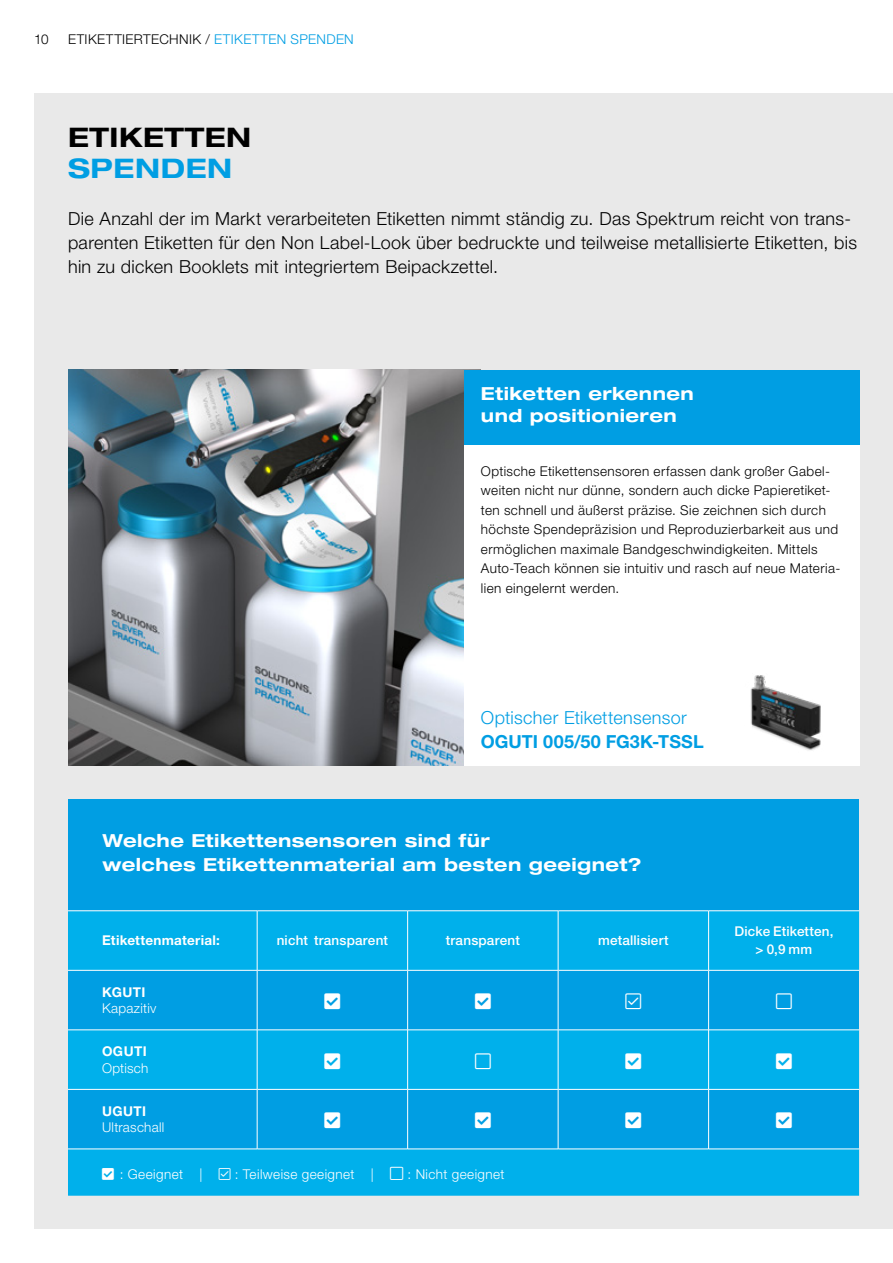
<style>
.page{position:relative;width:893px;height:1263px;background:#fff}
.page>*{position:absolute;margin:0;border:0;box-sizing:border-box;transform-origin:0 0}
.t1{font:700 expanded 27px "Helvetica Neue LTW1 G";letter-spacing:.02em;color:#000}
.t2{font:700 expanded 27px "Helvetica Neue LTW1 G";letter-spacing:.02em;color:#009ee3}
.t3{font:300 18px/24px "Helvetica Neue LTW1 G";letter-spacing:.02em;color:#000}
.t4{font:700 expanded 18px/22.5px "Helvetica Neue LTW1 G";letter-spacing:.025em;color:#fff}
.t5{font:18px "Font Awesome 5 Pro Solid";color:#fff}
.t6{font:300 18px "Helvetica Neue LTW1 G";letter-spacing:.015em;color:#009ee3}
.t7{font:700 18px "Helvetica Neue LTW1 G";letter-spacing:.01em;color:#009ee3}
.t8{font:300 18px "Font Awesome 5 Pro";color:#fff}
.t9{font:300 13.5px/19.5px "Helvetica Neue LTW1 G";letter-spacing:.03em;color:#000}
.t10{font:300 13.5px "Helvetica Neue LTW1 G";letter-spacing:.025em;color:#fff}
.t11{font:500 13.5px/18px "Helvetica Neue LTW1 G";letter-spacing:.015em;color:#fff;text-align:center}
.t12{font:700 13.5px "Helvetica Neue LTW1 G";letter-spacing:.02em;color:#fff}
.t13{font:300 13.5px "Helvetica Neue LTW1 G";color:#009ee3}
.s1{color:#009ee3}
</style>
<div class="page">
<div style="left:34px;top:94px;width:859px;height:1135px;background:#e9e9e9"></div>
<img style="left:68px;top:370px;width:396px;height:395px">
<div style="left:464px;top:370px;width:395px;height:395px;background:#fff"></div>
<div style="left:464px;top:370px;width:395px;height:74px;background:#009ee3"></div>
<img style="left:750px;top:675px;width:71px;height:75px">
<div style="left:68px;top:799px;width:791px;height:396px;background:#009ee3"></div>
<svg style="left:68px;top:911px;width:791px;height:285px;fill:#00b0eb"></svg>
<hr style="left:68px;top:910px;width:189px;height:1px;background:#fff">
<hr style="left:257px;top:910px;width:150px;height:1px;background:#fff">
<hr style="left:257px;top:910px;width:1px;height:60px;background:#fff">
<hr style="left:408px;top:910px;width:150px;height:1px;background:#fff">
<hr style="left:407px;top:910px;width:1px;height:60px;background:#fff">
<hr style="left:558px;top:910px;width:150px;height:1px;background:#fff">
<hr style="left:558px;top:910px;width:1px;height:60px;background:#fff">
<hr style="left:709px;top:910px;width:150px;height:1px;background:#fff">
<hr style="left:708px;top:910px;width:1px;height:60px;background:#fff">
<hr style="left:68px;top:970px;width:189px;height:1px;background:#fff">
<hr style="left:257px;top:970px;width:150px;height:1px;background:#fff">
<hr style="left:257px;top:970px;width:1px;height:60px;background:#fff">
<hr style="left:407px;top:970px;width:1px;height:60px;background:#fff">
<hr style="left:558px;top:970px;width:1px;height:60px;background:#fff">
<hr style="left:708px;top:970px;width:1px;height:60px;background:#fff">
<hr style="left:68px;top:1029px;width:189px;height:1px;background:#fff">
<hr style="left:257px;top:1029px;width:150px;height:1px;background:#fff">
<hr style="left:257px;top:1030px;width:1px;height:59px;background:#fff">
<hr style="left:407px;top:1030px;width:1px;height:59px;background:#fff">
<hr style="left:558px;top:1030px;width:1px;height:59px;background:#fff">
<hr style="left:708px;top:1030px;width:1px;height:59px;background:#fff">
<hr style="left:68px;top:1089px;width:189px;height:1px;background:#fff">
<hr style="left:257px;top:1089px;width:150px;height:1px;background:#fff">
<hr style="left:257px;top:1089px;width:1px;height:60px;background:#fff">
<hr style="left:407px;top:1089px;width:1px;height:60px;background:#fff">
<hr style="left:558px;top:1089px;width:1px;height:60px;background:#fff">
<hr style="left:708px;top:1089px;width:1px;height:60px;background:#fff">
<hr style="left:68px;top:1149px;width:189px;height:1px;background:#fff">
<hr style="left:257px;top:1149px;width:150px;height:1px;background:#fff">
<hr style="left:408px;top:970px;width:150px;height:1px;background:#fff">
<hr style="left:558px;top:970px;width:150px;height:1px;background:#fff">
<hr style="left:709px;top:970px;width:150px;height:1px;background:#fff">
<hr style="left:408px;top:1029px;width:150px;height:1px;background:#fff">
<hr style="left:558px;top:1029px;width:150px;height:1px;background:#fff">
<hr style="left:709px;top:1029px;width:150px;height:1px;background:#fff">
<hr style="left:408px;top:1089px;width:150px;height:1px;background:#fff">
<hr style="left:558px;top:1089px;width:150px;height:1px;background:#fff">
<hr style="left:709px;top:1089px;width:150px;height:1px;background:#fff">
<hr style="left:408px;top:1149px;width:150px;height:1px;background:#fff">
<hr style="left:558px;top:1149px;width:150px;height:1px;background:#fff">
<hr style="left:709px;top:1149px;width:150px;height:1px;background:#fff">
<svg style="left:324px;top:993px;width:16px;height:16px"></svg>
<svg style="left:475px;top:993px;width:16px;height:16px"></svg>
<svg style="left:625px;top:993px;width:16px;height:16px"></svg>
<svg style="left:776px;top:993px;width:16px;height:16px"></svg>
<svg style="left:324px;top:1053px;width:16px;height:15px"></svg>
<svg style="left:475px;top:1053px;width:16px;height:15px"></svg>
<svg style="left:625px;top:1053px;width:16px;height:15px"></svg>
<svg style="left:776px;top:1053px;width:16px;height:15px"></svg>
<svg style="left:324px;top:1112px;width:16px;height:16px"></svg>
<svg style="left:475px;top:1112px;width:16px;height:16px"></svg>
<svg style="left:625px;top:1112px;width:16px;height:16px"></svg>
<svg style="left:776px;top:1112px;width:16px;height:16px"></svg>
<svg style="left:102px;top:1168px;width:12px;height:12px"></svg>
<svg style="left:219px;top:1168px;width:12px;height:12px"></svg>
<svg style="left:390px;top:1167px;width:13px;height:13px"></svg>
<p class="t9" style="left:34px;top:29px;width:16px">10</p>
<p class="t9" style="left:68px;top:29px;width:164px">ETIKETTIERTECHNIK / <span class="s1">Etiketten</span></p>
<p class="t13" style="left:291px;top:31px;width:10px">spenden</p>
<h1 class="t1" style="left:68px;top:120px;width:185px">ETIKETTEN</h1>
<h1 class="t2" style="left:68px;top:151px;width:166px">SPENDEN</h1>
<p class="t3" style="left:68px;top:207px;width:790px">Die Anzahl der im Markt verarbeiteten Etiketten nimmt ständig zu. Das Spektrum reicht von trans&shy;parenten Etiketten für den Non Label-Look über bedruckte und teilweise metallisierte Etiketten, bis hin zu dicken Booklets mit integriertem Beipackzettel.</p>
<h2 class="t4" style="left:481px;top:381px;width:214px">Etiketten erkennen und positionieren</h2>
<p class="t9" style="left:481px;top:461px;width:361px">Optische Etikettensensoren erfassen dank großer Gabel&shy;weiten nicht nur dünne, sondern auch dicke Papieretiket&shy;ten schnell und äußerst präzise. Sie zeichnen sich durch höchste Spendepräzision und Reproduzierbarkeit aus und ermöglichen maximale Bandgeschwindigkeiten. Mittels Auto-Teach können sie intuitiv und rasch auf neue Materia&shy;lien eingelernt werden.</p>
<h2 class="t6" style="left:481px;top:707px;width:207px">Optischer Etikettensensor</h2>
<h2 class="t7" style="left:481px;top:731px;width:224px">OGUTI 005/50 FG3K-TSSL</h2>
<h2 class="t4" style="left:103px;top:828px;width:540px;line-height:24px">Welche Etikettensensoren sind für<br>welches Etikettenmaterial am besten geeignet?</h2>
<p class="t12" style="left:102px;top:932px;width:119px">Etikettenmaterial:</p>
<p class="t11" style="left:277px;top:931px;width:113px">nicht transparent</p>
<p class="t11" style="left:446px;top:931px;width:75px">transparent</p>
<p class="t11" style="left:598px;top:931px;width:72px">metallisiert</p>
<p class="t11" style="left:734px;top:922px;width:101px">Dicke Etiketten, &gt; 0,9 mm</p>
<p class="t12" style="left:102px;top:984px;width:45px">KGUTI</p>
<p class="t10" style="left:102px;top:1000px;width:56px">Kapazitiv</p>
<h2 class="t5" style="left:324px;top:992px;width:17px">▲❑◆</h2>
<h2 class="t5" style="left:475px;top:992px;width:17px">▲❑◆</h2>
<h2 class="t8" style="left:625px;top:992px;width:17px">▲❑◆</h2>
<h2 class="t8" style="left:776px;top:992px;width:17px">▲❑◆</h2>
<p class="t12" style="left:102px;top:1043px;width:46px">OGUTI</p>
<p class="t10" style="left:102px;top:1059px;width:48px">Optisch</p>
<h2 class="t5" style="left:324px;top:1052px;width:17px">▲❑◆</h2>
<h2 class="t8" style="left:475px;top:1052px;width:17px">▲❑◆</h2>
<h2 class="t5" style="left:625px;top:1052px;width:17px">▲❑◆</h2>
<h2 class="t5" style="left:776px;top:1052px;width:17px">▲❑◆</h2>
<p class="t12" style="left:102px;top:1103px;width:46px">UGUTI</p>
<p class="t10" style="left:102px;top:1119px;width:64px">Ultraschall</p>
<h2 class="t5" style="left:324px;top:1111px;width:17px">▲❑◆</h2>
<h2 class="t5" style="left:475px;top:1111px;width:17px">▲❑◆</h2>
<h2 class="t5" style="left:625px;top:1111px;width:17px">▲❑◆</h2>
<h2 class="t5" style="left:776px;top:1111px;width:17px">▲❑◆</h2>
<p class="t10" style="left:102px;top:1166px;width:404px">▲❑◆ : Geeignet | ▲❑◆ : Teilweise geeignet | ▲❑◆ : Nicht geeignet</p>
</div>
